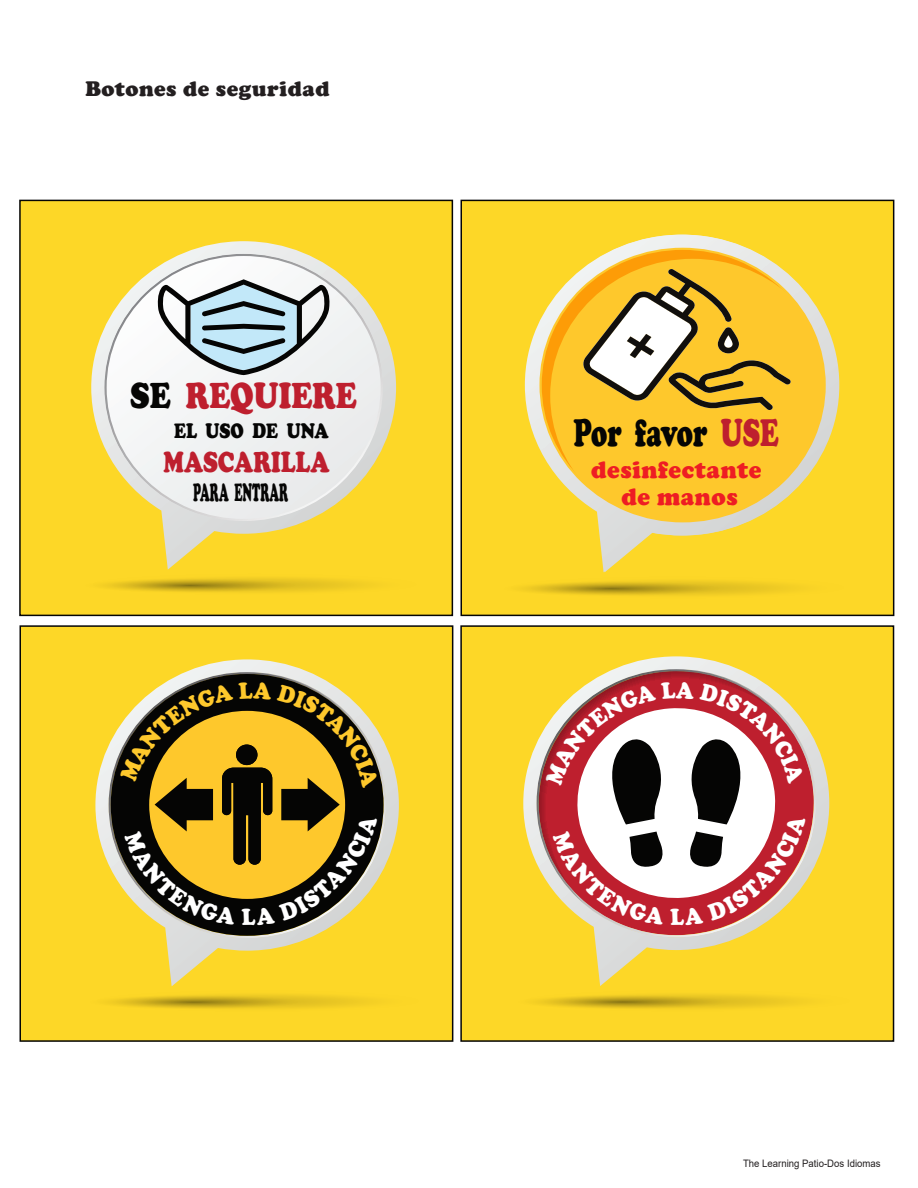
<style>
.page{position:relative;width:918px;height:1188px;background:#fff}
.page>*{position:absolute;margin:0;border:0;box-sizing:border-box;transform-origin:0 0}
.t1{font:900 39.75px "Cooper";letter-spacing:-.005em;color:#050504;scale:.68 1}
.t2{font:900 37.35px "Cooper";color:#be1f2e;scale:.81 1}
.t3{font:900 29.85px "Cooper";color:#be1f2e;scale:.77 1}
.t4{font:900 25.8px "Cooper";color:#050504;scale:.45 1}
.t5{font:900 24.75px/27.5px "Cooper";letter-spacing:.025em;color:#ee1d23;text-align:center;scale:.96 1}
.t6{font:900 21.9px "Cooper";letter-spacing:.025em;color:#231f20}
.t7{font:900 21.45px "Cooper";color:#050504;scale:.8 1}
.t8{font:10.35px "Arial";color:#231f20;scale:.93 1}
.s1{color:#050504}
.s2{color:#be1f2e}
</style>
<div class="page">
<div style="left:461px;top:200px;width:433px;height:416px;background:#fdd727;border:2px solid #050504"></div>
<svg style="left:526px;top:235px;width:313px;height:337px"></svg>
<svg style="left:582px;top:269px;width:209px;height:141px"></svg>
<div style="left:20px;top:625px;width:433px;height:417px;background:#fdd727;border:2px solid #050504"></div>
<div style="left:460px;top:625px;width:434px;height:417px;background:#fdd727;border:2px solid #050504"></div>
<svg style="left:525px;top:990px;width:324px;height:21px"></svg>
<svg style="left:523px;top:656px;width:306px;height:330px"></svg>
<svg style="left:97px;top:991px;width:322px;height:20px"></svg>
<svg style="left:95px;top:659px;width:304px;height:327px"></svg>
<div style="left:111px;top:674px;width:273px;height:262px;background:#050504;border-radius:50%"></div>
<div style="left:19px;top:200px;width:434px;height:416px;background:#fdd727;border:2px solid #050504"></div>
<svg style="left:93px;top:574px;width:323px;height:21px"></svg>
<svg style="left:91px;top:241px;width:305px;height:329px"></svg>
<svg style="left:157px;top:279px;width:174px;height:96px;background:#adbac0"></svg>
<svg style="left:512px;top:577px;width:332px;height:21px"></svg>
<svg style="left:546px;top:681px;width:260px;height:244px;background:#c07f7b"></svg>
<svg style="left:120px;top:682px;width:259px;height:243px"></svg>
<h3 class="t6" style="left:85px;top:76px;width:246px">Botones de seguridad</h3>
<h2 class="t2" style="left:130px;top:374px;width:281px"><span class="s1">SE</span> REQUIERE</h2>
<h3 class="t7" style="left:174px;top:419px;width:195px">EL USO DE UNA</h3>
<h3 class="t3" style="left:164px;top:444px;width:217px">MASCARILLA</h3>
<h3 class="t4" style="left:193px;top:477px;width:213px">PARA ENTRAR</h3>
<h1 class="t1" style="left:573px;top:409px;width:304px">Por favor <span class="s2">USE</span></h1>
<h3 class="t5" style="left:591px;top:456px;width:179px">desinfectante de manos</h3>
<p class="t8" style="left:743px;top:1156px;width:149px">The Learning Patio-Dos Idiomas</p>
</div>
